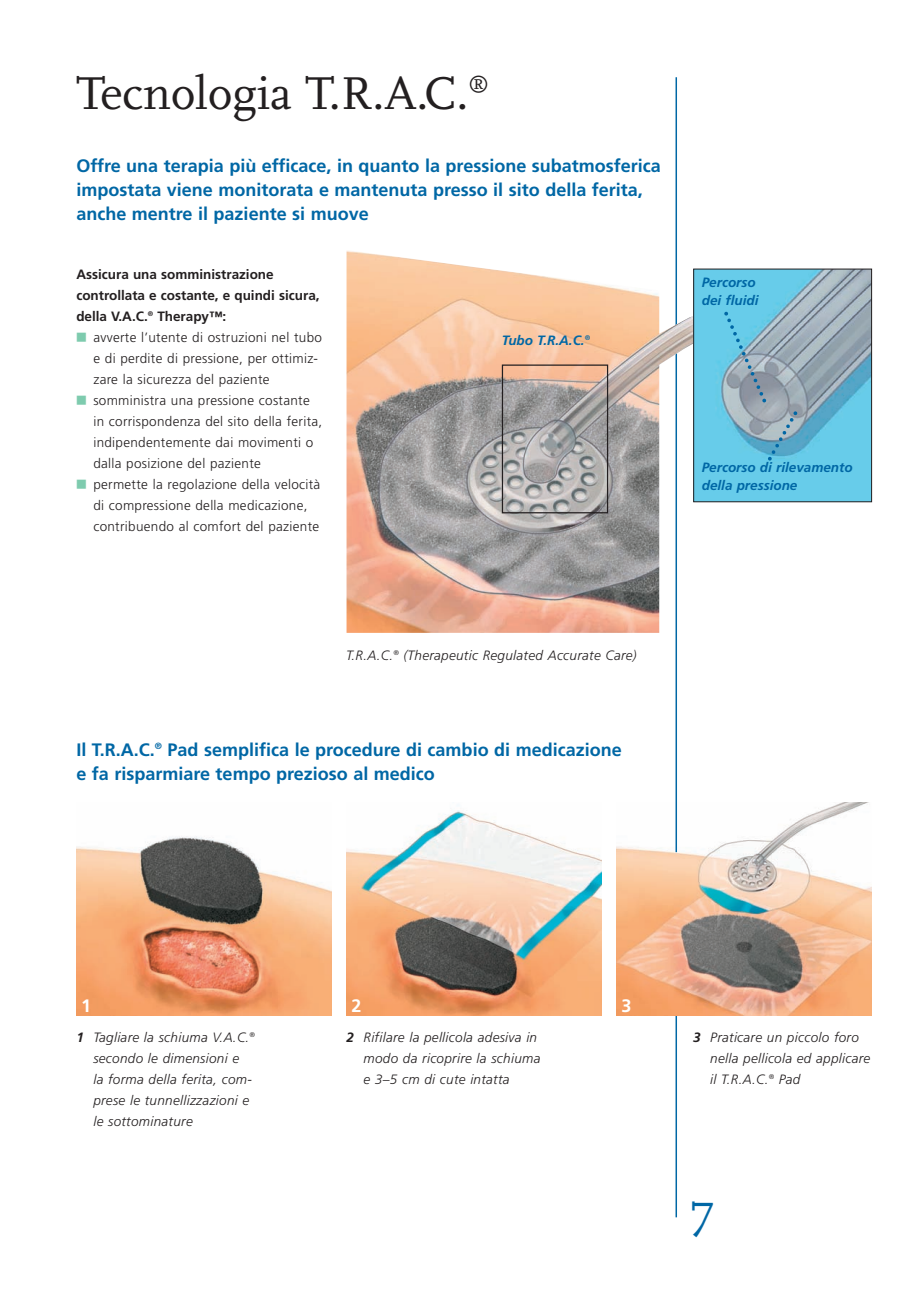
<style>
.page{position:relative;width:919px;height:1289px;background:#fff}
.page>*{position:absolute;margin:0;border:0;box-sizing:border-box;transform-origin:0 0}
.t1{font:48px "Scala";color:#231f20}
.t2{font:48px "Scala";color:#0067a5}
.t3{font:21px "Scala";color:#231f20}
.t4{font:700 18px/24px "Frutiger LT";color:#0067a5}
.t5{font:700 18px "Frutiger LT";color:#fff}
.t6{font:300 13.5px/21px "Frutiger LT";letter-spacing:.02em;color:#231f20}
.t7{font:italic 300 13.5px/21px "Frutiger LT";letter-spacing:.02em;color:#231f20}
.t8{font:700 13.5px/21px "Frutiger LT";color:#231f20}
.t9{font:italic 700 13.5px/18px "Frutiger LT";color:#0067a5}
.s1{font-weight:700}
</style>
<div class="page">
<img style="left:346px;top:810px;width:255px;height:205px">
<img style="left:76px;top:836px;width:255px;height:179px">
<hr style="left:675px;top:960px;width:2px;height:257px;background:#0067a5">
<img style="left:616px;top:802px;width:255px;height:213px">
<hr style="left:675px;top:77px;width:2px;height:775px;background:#0067a5">
<img style="left:346px;top:250px;width:418px;height:383px">
<img style="left:695px;top:271px;width:174px;height:229px">
<div style="left:693px;top:269px;width:178px;height:233px;border:1px solid #231f20"></div>
<svg style="left:721px;top:309px;width:46px;height:93px;background:#7fb4c9"></svg>
<svg style="left:766px;top:408px;width:34px;height:52px;background:#80acc0"></svg>
<div style="left:502px;top:364px;width:106px;height:149px;border:1px solid #231f20"></div>
<h1 class="t1" style="left:76px;top:74px;width:393px">Tecnologia T.R.A.C.</h1>
<h2 class="t3" style="left:468px;top:74px;width:22px">®</h2>
<h3 class="t4" style="left:76px;top:154px;width:586px">Offre una terapia più efficace, in quanto la pressione subatmosferica impostata viene monitorata e mantenuta presso il sito della ferita, anche mentre il paziente si muove</h3>
<p class="t8" style="left:76px;top:264px;width:245px">Assicura una somministrazione controllata e costante, e quindi sicura, della V.A.C.<sup>®</sup> Therapy™:</p>
<p class="t6" style="left:93px;top:327px;width:230px">avverte l’utente di ostruzioni nel tubo e di perdite di pressione, per ottimiz&shy;zare la sicurezza del paziente somministra una pressione costante in corrispondenza del sito della ferita, indipendentemente dai movimenti o dalla posizione del paziente<br>permette la regolazione della velocità di compressione della medicazione, contribuendo al comfort del paziente</p>
<p class="t9" style="left:502px;top:331px;width:90px">Tubo T.R.A.C.<sup>®</sup></p>
<p class="t9" style="left:701px;top:274px;width:58px">Percorso dei fluidi</p>
<p class="t9" style="left:701px;top:459px;width:152px">Percorso di rilevamento della pressione</p>
<p class="t7" style="left:346px;top:645px;width:292px">T.R.A.C.<sup>®</sup> (Therapeutic Regulated Accurate Care)</p>
<h3 class="t4" style="left:76px;top:738px;width:547px">Il T.R.A.C.<sup>®</sup> Pad semplifica le procedure di cambio di medicazione e fa risparmiare tempo prezioso al medico</h3>
<h3 class="t5" style="left:81px;top:997px;width:12px">1</h3>
<h3 class="t5" style="left:351px;top:997px;width:12px">2</h3>
<h3 class="t5" style="left:621px;top:997px;width:12px">3</h3>
<p class="t7" style="left:93px;top:1027px;width:163px;text-indent:-17px"><span class="s1">1</span> Tagliare la schiuma V.A.C.<sup>® </sup>secondo le dimensioni e<br>la forma della ferita, com&shy;prese le tunnellizzazioni e le sottominature</p>
<p class="t7" style="left:363px;top:1027px;width:178px;text-indent:-17px"><span class="s1">2</span> Rifilare la pellicola adesiva in modo da ricoprire la schiuma e 3–5 cm di cute intatta</p>
<p class="t7" style="left:710px;top:1027px;width:161px;text-indent:-17px"><span class="s1">3</span> Praticare un piccolo foro nella pellicola ed applicare il T.R.A.C.<sup>®</sup> Pad</p>
<h1 class="t2" style="left:691px;top:1190px;width:25px">7</h1>
</div>
